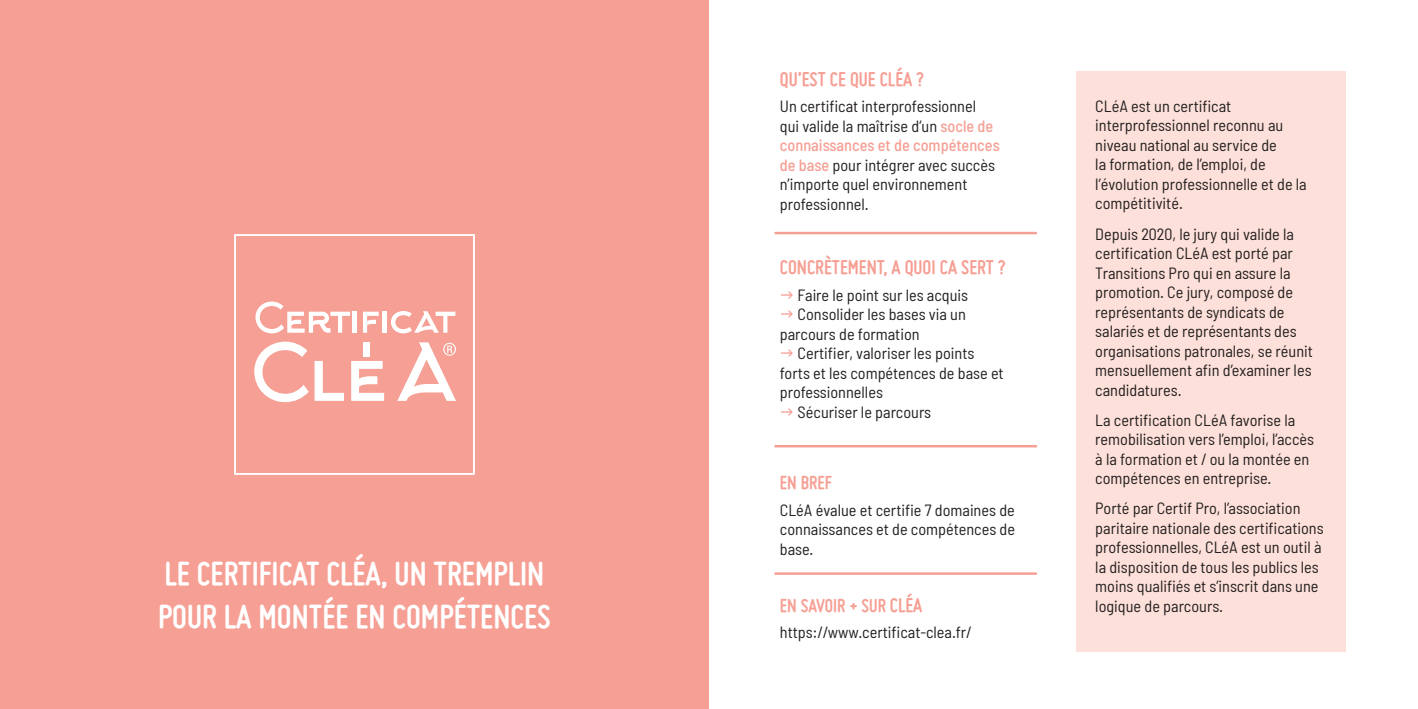
<style>
.page{position:relative;width:1418px;height:709px;background:#fff}
.page>*{position:absolute;margin:0;border:0;box-sizing:border-box;transform-origin:0 0}
.t1{font:700 35.62px/42.8px "Miso";color:#fff}
.t2{font:700 21.25px "Miso";color:#f69f94}
.t3{font:700 20px "Miso";color:#f69f94}
.t4{font:semi-condensed 16.25px/19.5px "Barlow";color:#231f20}
.s1{font-weight:500;color:#f69f94}
.s2{font-size:21.25px}
</style>
<div class="page">
<div style="left:0;top:0;width:709px;height:709px;background:#f69f94"></div>
<div style="left:234px;top:234px;width:241px;height:241px;border:2px solid #fff"></div>
<svg style="left:255px;top:301px;width:95px;height:32px"></svg>
<hr style="left:353px;top:312px;width:4px;height:21px;background:#fff">
<svg style="left:363px;top:312px;width:16px;height:21px"></svg>
<hr style="left:383px;top:312px;width:4px;height:21px;background:#fff">
<svg style="left:391px;top:311px;width:64px;height:22px"></svg>
<svg style="left:254px;top:341px;width:90px;height:61px"></svg>
<div style="left:363px;top:342px;width:7px;height:15px;background:#fff"></div>
<svg style="left:351px;top:361px;width:33px;height:40px"></svg>
<svg style="left:397px;top:342px;width:59px;height:59px"></svg>
<div style="left:1076px;top:71px;width:270px;height:581px;background:#fde0d9"></div>
<hr style="left:774px;top:232px;width:262px;height:2px;background:#f69f94">
<hr style="left:774px;top:445px;width:262px;height:2px;background:#f69f94">
<hr style="left:774px;top:572px;width:262px;height:3px;background:#f69f94">
<h1 class="t1" style="left:158px;top:552px;width:394px">LE CERTIFICAT CLÉA, UN TREMPLIN<br>POUR LA MONTÉE EN COMPÉTENCES</h1>
<h2 class="t2" style="left:780px;top:67px;width:146px">QU’EST CE QUE CLÉA ?</h2>
<p class="t4" style="left:780px;top:96px;width:221px">Un certificat interprofessionnel<br>qui valide la maîtrise d’un <span class="s1">socle de connaissances et de compétences de base</span> pour intégrer avec succès n’importe quel environnement professionnel.</p>
<p class="t4" style="left:1095px;top:96px;width:213px">CLéA est un certificat interprofessionnel reconnu au niveau national au service de<br>la formation, de l’emploi, de l’évolution professionnelle et de la compétitivité.</p>
<p class="t4" style="left:1095px;top:223px;width:219px">Depuis 2020, le jury qui valide la certification CLéA est porté par<br>Transitions Pro qui en assure la promotion. Ce jury, composé de représentants de syndicats de salariés et de représentants des organisations patronales, se réunit mensuellement afin d’examiner les candidatures.</p>
<p class="t4" style="left:1095px;top:410px;width:220px">La certification CLéA favorise la remobilisation vers l’emploi, l’accès à la formation et / ou la montée en compétences en entreprise.</p>
<p class="t4" style="left:1095px;top:498px;width:230px">Porté par Certif Pro, l’association paritaire nationale des certifications professionnelles, CLéA est un outil à la disposition de tous les publics les moins qualifiés et s’inscrit dans une</p>
<p class="t3" style="left:780px;top:594px;width:144px">EN SAVOIR + SUR <span class="s2">CLÉA</span></p>
<p class="t4" style="left:1095px;top:596px;width:129px">logique de parcours.</p>
<p class="t4" style="left:780px;top:622px;width:193px">https://www.certificat-clea.fr/</p>
<h2 class="t2" style="left:780px;top:255px;width:227px">CONCRÈTEMENT, A QUOI CA SERT ?</h2>
<p class="t4" style="left:797px;top:284px;width:172px">Faire le point sur les acquis</p>
<p class="t4" style="left:797px;top:304px;width:170px">Consolider les bases via un</p>
<p class="t4" style="left:780px;top:323px;width:141px">parcours de formation</p>
<p class="t4" style="left:797px;top:343px;width:178px">Certifier, valoriser les points</p>
<p class="t4" style="left:780px;top:362px;width:225px">forts et les compétences de base et</p>
<p class="t4" style="left:780px;top:382px;width:105px">professionnelles</p>
<p class="t4" style="left:797px;top:401px;width:135px">Sécuriser le parcours</p>
<p class="t3" style="left:780px;top:471px;width:54px">EN BREF</p>
<p class="t4" style="left:780px;top:500px;width:237px;text-align:justify">CLéA évalue et certifie 7 domaines de connaissances et de compétences de base.</p>
</div>
